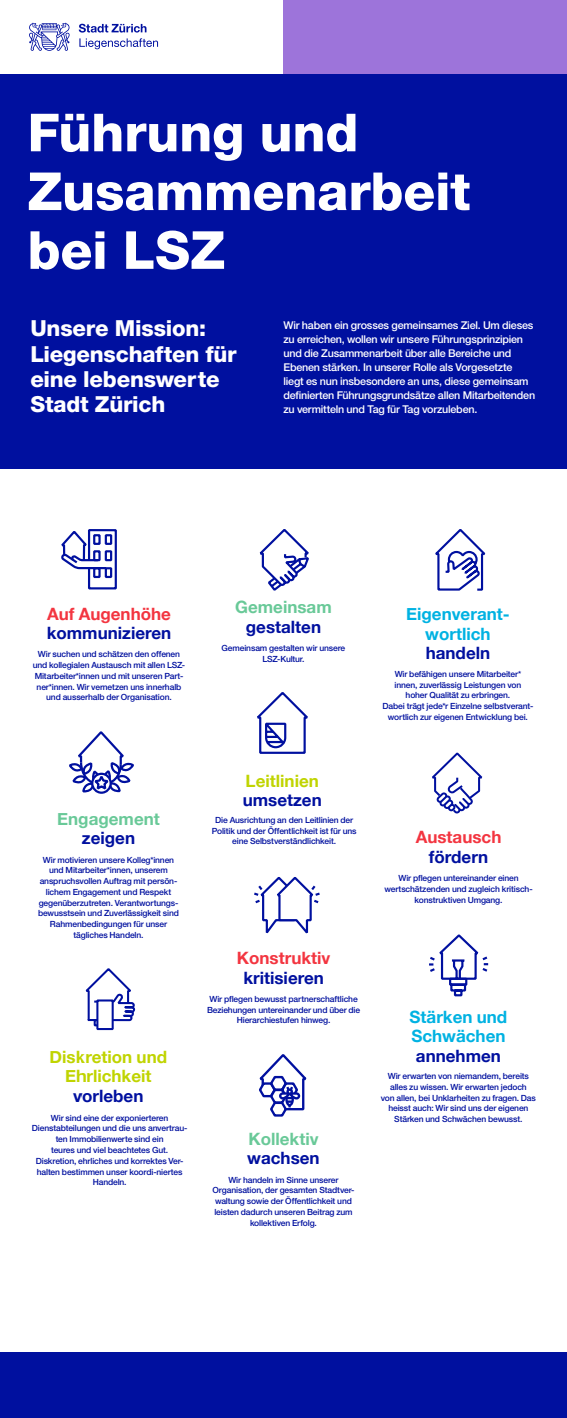
<style>
.page{position:relative;width:567px;height:1418px;background:#fff}
.page>*{position:absolute;margin:0;border:0;box-sizing:border-box;transform-origin:0 0}
.t1{font:800 52.5px/58.8px "Helvetica Neue LT Std";color:#fff}
.t2{font:800 22.15px/25.2px "Helvetica Neue LT Std";letter-spacing:-.01em;color:#fff}
.t3{font:700 17px "Helvetica Neue";color:#00109f}
.t4{font:700 17px/19.5px "Helvetica Neue";color:#00b2e2;text-align:center}
.t5{font:700 17px/19.5px "Helvetica Neue";color:#c0d400;text-align:center}
.t6{font:700 17px "Helvetica Neue";color:#f33540}
.t7{font:700 17px "Helvetica Neue";color:#69c998}
.t8{font:500 10.75px/14px "Helvetica Neue LT Std";letter-spacing:-.02em;color:#fff}
.t9{font:500 8.5px/10.8px "Helvetica Neue LT Std";letter-spacing:-.015em;color:#00109f;text-align:center}
</style>
<div class="page">
<div style="left:0;top:73px;width:567px;height:396px;background:#00109f"></div>
<div style="left:0;top:0;width:292px;height:74px;background:#fff"></div>
<svg style="left:79px;top:24px;width:79px;height:25px"></svg>
<svg style="left:29px;top:23px;width:41px;height:28px"></svg>
<div style="left:283px;top:0;width:284px;height:74px;background:#9d74da"></div>
<svg style="left:259px;top:529px;width:50px;height:62px"></svg>
<svg style="left:69px;top:731px;width:65px;height:62px"></svg>
<svg style="left:259px;top:1054px;width:48px;height:62px"></svg>
<svg style="left:435px;top:529px;width:51px;height:62px"></svg>
<svg style="left:429px;top:934px;width:60px;height:62px"></svg>
<svg style="left:61px;top:529px;width:56px;height:60px"></svg>
<svg style="left:254px;top:877px;width:66px;height:56px"></svg>
<svg style="left:432px;top:752px;width:50px;height:61px"></svg>
<svg style="left:257px;top:692px;width:51px;height:62px"></svg>
<svg style="left:85px;top:968px;width:51px;height:59px"></svg>
<div style="left:96px;top:999px;width:18px;height:31px;background:#fff;border:2px solid #00109f"></div>
<div style="left:0;top:1352px;width:567px;height:65px;background:#00109f"></div>
<h1 class="t1" style="left:28px;top:103px;width:444px">Führung und<br>Zusammenarbeit bei LSZ</h1>
<h2 class="t2" style="left:30px;top:316px;width:208px">Unsere Mission:<br>Liegenschaften für eine lebenswerte<br>Stadt Zürich</h2>
<p class="t8" style="left:283px;top:317px;width:253px">Wir haben ein grosses gemeinsames Ziel. Um dieses zu erreichen, wollen wir unsere Führungsprinzipien und die Zusammenarbeit über alle Bereiche und Ebenen stärken. In unserer Rolle als Vorgesetzte liegt es nun insbesondere an uns, diese gemeinsam definierten Führungsgrundsätze allen Mitarbeitenden zu vermitteln und Tag für Tag vorzuleben.</p>
<h3 class="t6" style="left:47px;top:600px;width:125px">Auf Augenhöhe</h3>
<h3 class="t3" style="left:47px;top:620px;width:126px">kommunizieren</h3>
<p class="t9" style="left:33px;top:649px;width:154px">Wir suchen und schätzen den offenen und kollegialen Austausch mit allen LSZ-Mitarbeiter*innen und mit unseren Part&shy;ner*innen. Wir vernetzen uns innerhalb und ausserhalb der Organisation.</p>
<h3 class="t7" style="left:235px;top:593px;width:98px">Gemeinsam</h3>
<h3 class="t3" style="left:246px;top:613px;width:77px">gestalten</h3>
<p class="t9" style="left:222px;top:642px;width:125px">Gemeinsam gestalten wir unsere<br>LSZ-Kultur.</p>
<h3 class="t4" style="left:406px;top:605px;width:105px">Eigenverant&shy;wortlich</h3>
<h3 class="t3" style="left:426px;top:640px;width:66px">handeln</h3>
<p class="t9" style="left:383px;top:668px;width:152px">Wir befähigen unsere Mitarbeiter* innen, zuverlässig Leistungen von hoher Qualität zu erbringen.<br>Dabei trägt jede*r Einzelne selbstverant&shy;wortlich zur eigenen Entwicklung bei.</p>
<h3 class="t7" style="left:57px;top:805px;width:104px">Engagement</h3>
<h3 class="t3" style="left:82px;top:824px;width:55px">zeigen</h3>
<p class="t9" style="left:38px;top:854px;width:142px">Wir motivieren unsere Kolleg*innen und Mitarbeiter*innen, unserem anspruchsvollen Auftrag mit persön&shy;lichem Engagement und Respekt gegenüberzutreten. Verantwortungs&shy;bewusstsein und Zuverlässigkeit sind Rahmenbedingungen für unser tägliches Handeln.</p>
<h3 class="t5" style="left:50px;top:1047px;width:119px">Diskretion und<br>Ehrlichkeit</h3>
<h3 class="t3" style="left:73px;top:1082px;width:72px">vorleben</h3>
<p class="t9" style="left:32px;top:1112px;width:157px">Wir sind eine der exponierteren<br>Dienstabteilungen und die uns anvertrau&shy;ten Immobilienwerte sind ein<br>teures und viel beachtetes Gut.<br>Diskretion, ehrliches und korrektes Ver&shy;halten bestimmen unser koordi-niertes<br>Handeln.</p>
<h3 class="t5" style="left:246px;top:771px;width:75px">Leitlinien</h3>
<h3 class="t3" style="left:243px;top:787px;width:81px">umsetzen</h3>
<p class="t9" style="left:212px;top:814px;width:146px">Die Ausrichtung an den Leitlinien der<br>Politik und der Öffentlichkeit ist für uns eine Selbstverständlichkeit.</p>
<h3 class="t6" style="left:237px;top:944px;width:95px">Konstruktiv</h3>
<h3 class="t3" style="left:243px;top:964px;width:82px">kritisieren</h3>
<p class="t9" style="left:207px;top:993px;width:155px">Wir pflegen bewusst partnerschaftliche<br>Beziehungen untereinander und über die<br>Hierarchiestufen hinweg.</p>
<h3 class="t7" style="left:248px;top:1125px;width:72px">Kollektiv</h3>
<h3 class="t3" style="left:247px;top:1144px;width:74px">wachsen</h3>
<p class="t9" style="left:213px;top:1174px;width:143px">Wir handeln im Sinne unserer<br>Organisation, der gesamten Stadtver&shy;waltung sowie der Öffentlichkeit und leisten dadurch unseren Beitrag zum kollektiven Erfolg.</p>
<h3 class="t6" style="left:416px;top:824px;width:87px">Austausch</h3>
<h3 class="t3" style="left:429px;top:843px;width:61px">fördern</h3>
<p class="t9" style="left:384px;top:872px;width:150px">Wir pflegen untereinander einen wertschätzenden und zugleich kritisch&shy;konstruktiven Umgang.</p>
<h3 class="t4" style="left:410px;top:1007px;width:99px;text-align:left">Stärken und<br>Schwächen</h3>
<h3 class="t3" style="left:416px;top:1042px;width:87px">annehmen</h3>
<p class="t9" style="left:381px;top:1070px;width:157px">Wir erwarten von niemandem, bereits alles zu wissen. Wir erwarten jedoch<br>von allen, bei Unklarheiten zu fragen. Das heisst auch: Wir sind uns der eigenen Stärken und Schwächen bewusst.</p>
</div>
